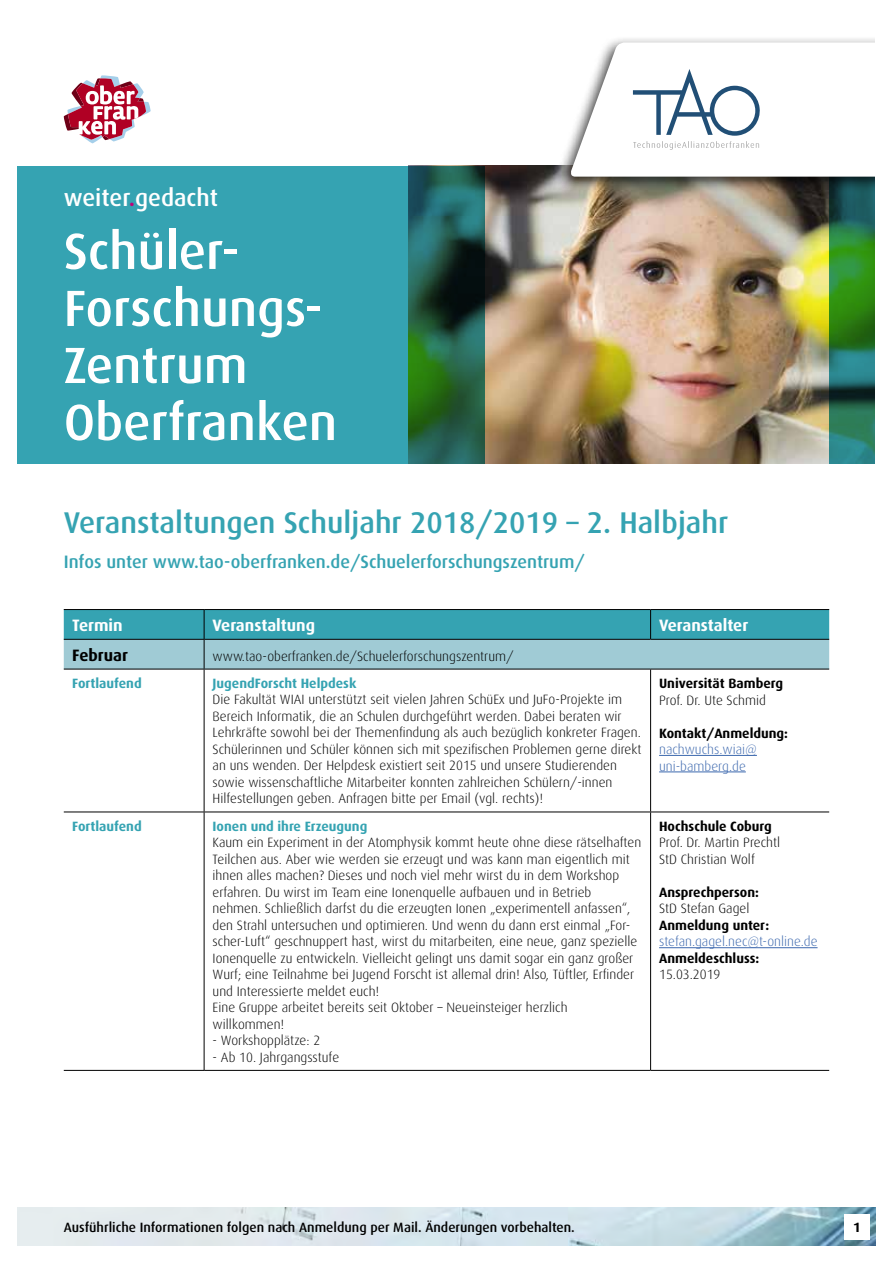
<style>
.page{position:relative;width:893px;height:1263px;background:#fff}
.page>*{position:absolute;margin:0;border:0;box-sizing:border-box;transform-origin:0 0}
.t1{font:500 51px/57px "Dax";color:#fff}
.t2{font:500 30px "Dax";color:#35a3b2}
.t3{font:500 24px "Dax";color:#fff}
.t4{font:500 18px "Dax";color:#35a3b2}
.t5{font:700 16.5px "Dax";color:#fff}
.t6{font:700 16.5px "Dax";color:#000}
.t7{font:300 13.5px/16.5px "Dax";color:#000}
.t8{font:700 13.5px "Dax";color:#000}
.t9{font:500 13.5px "Dax";color:#000}
.t10{font:700 13.5px "Dax";color:#35a3b2}
.t11{font:300 13.5px/16.5px "Dax";color:#3c68ae}
.s1{color:#c10077}
</style>
<div class="page">
<img style="left:17px;top:1208px;width:859px;height:38px">
<div style="left:844px;top:1214px;width:26px;height:25px;background:#fff"></div>
<img style="left:485px;top:166px;width:344px;height:297px">
<svg style="left:64px;top:75px;width:87px;height:68px"></svg>
<svg style="left:829px;top:193px;width:46px;height:270px;background:#277846"></svg>
<svg style="left:17px;top:166px;width:468px;height:297px;background:#31979f"></svg>
<div style="left:556px;top:35px;width:337px;height:158px;background:#000;opacity:.75"></div>
<svg style="left:569px;top:43px;width:307px;height:134px"></svg>
<div style="left:876px;top:0;width:17px;height:463px;background:#fff"></div>
<svg style="left:64px;top:609px;width:765px;height:60px;background:#66afbb"></svg>
<hr style="left:651px;top:639px;width:178px;height:1px;background:#000">
<hr style="left:64px;top:669px;width:140px;height:1px;background:#000">
<hr style="left:204px;top:669px;width:447px;height:1px;background:#000">
<hr style="left:204px;top:669px;width:1px;height:142px;background:#000">
<hr style="left:651px;top:669px;width:178px;height:1px;background:#000">
<hr style="left:650px;top:669px;width:1px;height:142px;background:#000">
<hr style="left:64px;top:811px;width:140px;height:1px;background:#000">
<hr style="left:204px;top:811px;width:447px;height:1px;background:#000">
<hr style="left:204px;top:812px;width:1px;height:258px;background:#000">
<hr style="left:651px;top:811px;width:178px;height:1px;background:#000">
<hr style="left:650px;top:812px;width:1px;height:258px;background:#000">
<hr style="left:64px;top:1070px;width:140px;height:1px;background:#000">
<hr style="left:204px;top:1070px;width:447px;height:1px;background:#000">
<hr style="left:651px;top:1070px;width:178px;height:1px;background:#000">
<hr style="left:659px;top:755px;width:98px;height:1px;background:#3c68ae">
<hr style="left:659px;top:771px;width:87px;height:1px;background:#3c68ae">
<hr style="left:659px;top:947px;width:159px;height:1px;background:#3c68ae">
<h3 class="t3" style="left:64px;top:184px;width:156px">weiter<span class="s1">.</span>gedacht</h3>
<h1 class="t1" style="left:64px;top:223px;width:275px">Schüler-<br>Forschungs-<br>Zentrum<br>Oberfranken</h1>
<h2 class="t2" style="left:64px;top:506px;width:666px">Veranstaltungen Schuljahr 2018/2019 – 2. Halbjahr</h2>
<h3 class="t4" style="left:64px;top:552px;width:523px">Infos unter www.tao-oberfranken.de/Schuelerforschungszentrum/</h3>
<p class="t5" style="left:72px;top:616px;width:52px">Termin</p>
<p class="t5" style="left:213px;top:616px;width:104px">Veranstaltung</p>
<p class="t5" style="left:659px;top:616px;width:91px">Veranstalter</p>
<p class="t6" style="left:72px;top:645px;width:57px">Februar</p>
<p class="t7" style="left:213px;top:648px;width:303px">www.tao-oberfranken.de/Schuelerforschungszentrum/</p>
<p class="t10" style="left:72px;top:676px;width:71px">Fortlaufend</p>
<p class="t10" style="left:213px;top:676px;width:145px">JugendForscht Helpdesk</p>
<p class="t7" style="left:213px;top:692px;width:430px">Die Fakultät WIAI unterstützt seit vielen Jahren SchüEx und JuFo-Projekte im Bereich Informatik, die an Schulen durchgeführt werden. Dabei beraten wir Lehrkräfte sowohl bei der Themenfindung als auch bezüglich konkreter Fragen.<br>Schülerinnen und Schüler können sich mit spezifischen Problemen gerne direkt an uns wenden. Der Helpdesk existiert seit 2015 und unsere Studierenden sowie wissenschaftliche Mitarbeiter konnten zahlreichen Schülern/-innen Hilfestellungen geben. Anfragen bitte per Email (vgl. rechts)!</p>
<p class="t8" style="left:659px;top:676px;width:125px">Universität Bamberg</p>
<p class="t7" style="left:659px;top:692px;width:108px">Prof. Dr. Ute Schmid</p>
<p class="t8" style="left:659px;top:725px;width:130px">Kontakt/Anmeldung:</p>
<p class="t11" style="left:659px;top:741px;width:99px">nachwuchs.wiai@ uni-bamberg.de</p>
<p class="t10" style="left:72px;top:818px;width:71px">Fortlaufend</p>
<p class="t10" style="left:213px;top:818px;width:156px">Ionen und ihre Erzeugung</p>
<p class="t7" style="left:213px;top:834px;width:430px">Kaum ein Experiment in der Atomphysik kommt heute ohne diese rätselhaften Teilchen aus. Aber wie werden sie erzeugt und was kann man eigentlich mit ihnen alles machen? Dieses und noch viel mehr wirst du in dem Workshop erfahren. Du wirst im Team eine Ionenquelle aufbauen und in Betrieb nehmen. Schließlich darfst du die erzeugten Ionen „experimentell anfassen“, den Strahl untersuchen und optimieren. Und wenn du dann erst einmal „For&shy;scher-Luft“ geschnuppert hast, wirst du mitarbeiten, eine neue, ganz spezielle Ionenquelle zu entwickeln. Vielleicht gelingt uns damit sogar ein ganz großer Wurf; eine Teilnahme bei Jugend Forscht ist allemal drin! Also, Tüftler, Erfinder und Interessierte meldet euch!<br>Eine Gruppe arbeitet bereits seit Oktober – Neueinsteiger herzlich willkommen!</p>
<p class="t7" style="left:213px;top:1032px;width:109px">- Workshopplätze: 2</p>
<p class="t7" style="left:213px;top:1049px;width:128px">- Ab 10. Jahrgangsstufe</p>
<p class="t8" style="left:659px;top:818px;width:114px">Hochschule Coburg</p>
<p class="t7" style="left:659px;top:834px;width:123px">Prof. Dr. Martin Prechtl<br>StD Christian Wolf</p>
<p class="t8" style="left:659px;top:884px;width:101px">Ansprechperson:</p>
<p class="t7" style="left:659px;top:900px;width:92px">StD Stefan Gagel</p>
<p class="t8" style="left:659px;top:917px;width:112px">Anmeldung unter:</p>
<p class="t11" style="left:659px;top:933px;width:160px">stefan.gagel.nec@t-online.de</p>
<p class="t8" style="left:659px;top:950px;width:102px">Anmeldeschluss:</p>
<p class="t7" style="left:659px;top:966px;width:63px">15.03.2019</p>
<p class="t9" style="left:64px;top:1220px;width:513px">Ausführliche Informationen folgen nach Anmeldung per Mail. Änderungen vorbehalten.</p>
<p class="t8" style="left:853px;top:1220px;width:9px">1</p>
</div>
